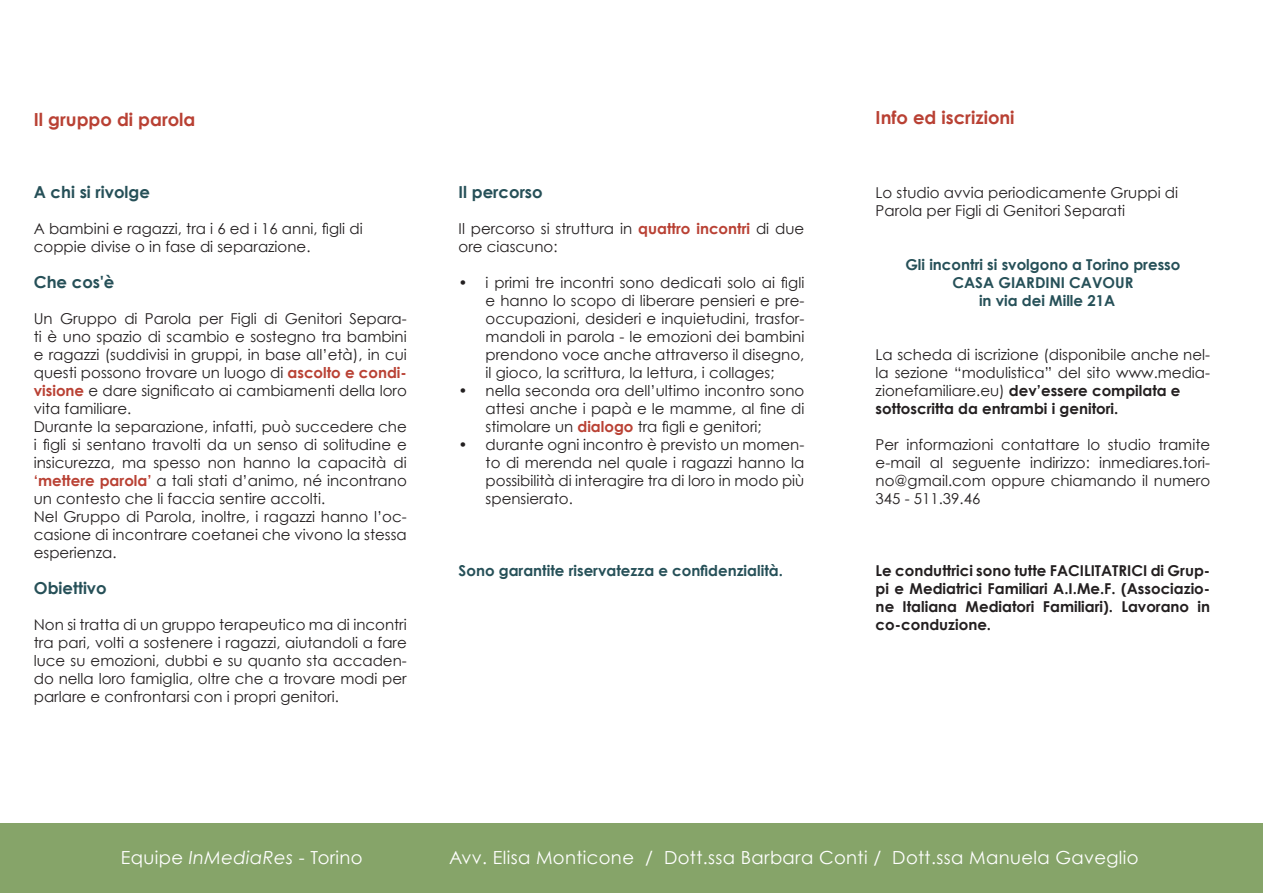
<style>
.page{position:relative;width:1263px;height:893px;background:#fff}
.page>*{position:absolute;margin:0;border:0;box-sizing:border-box;transform-origin:0 0}
.t1{font:18px "Century Gothic";letter-spacing:.02em;color:#fff}
.t2{font:700 18px "Century Gothic";color:#b94134}
.t3{font:700 16.5px "Century Gothic";color:#265058}
.t4{font:15px/18px "Century Gothic";color:#231f20;text-align:justify}
.t5{font:700 15px/18px "Century Gothic";color:#231f20;text-align:justify}
.t6{font:700 15px "Century Gothic";color:#265058}
.s1{font-weight:700;color:#b94134}
.s2{font-weight:700}
.s3{font-style:italic}
</style>
<div class="page">
<div style="left:0;top:823px;width:1263px;height:70px;background:#86a469"></div>
<p class="t2" style="left:34px;top:108px;width:163px">Il gruppo di parola</p>
<p class="t3" style="left:34px;top:182px;width:118px">A chi si rivolge</p>
<p class="t4" style="left:34px;top:219px;width:330px">A bambini e ragazzi, tra i 6 ed i 16 anni, figli di</p>
<p class="t4" style="left:34px;top:237px;width:278px">coppie divise o in fase di separazione.</p>
<p class="t3" style="left:34px;top:272px;width:82px">Che cos'è</p>
<p class="t4" style="left:34px;top:309px;width:374px">Un Gruppo di Parola per Figli di Genitori Separa&shy;ti è uno spazio di scambio e sostegno tra bambini e ragazzi (suddivisi in gruppi, in base all’età), in cui questi possono trovare un luogo di <span class="s1">ascolto e condi&shy;visione</span> e dare significato ai cambiamenti della loro vita familiare.</p>
<p class="t4" style="left:34px;top:417px;width:374px">Durante la separazione, infatti, può succedere che i figli si sentano travolti da un senso di solitudine e insicurezza, ma spesso non hanno la capacità di <span class="s1">‘mettere parola’</span> a tali stati d’animo, né incontrano un contesto che li faccia sentire accolti.</p>
<p class="t4" style="left:34px;top:507px;width:374px">Nel Gruppo di Parola, inoltre, i ragazzi hanno l’oc&shy;casione di incontrare coetanei che vivono la stessa esperienza.</p>
<p class="t3" style="left:34px;top:578px;width:74px">Obiettivo</p>
<p class="t4" style="left:34px;top:615px;width:374px">Non si tratta di un gruppo terapeutico ma di incontri tra pari, volti a sostenere i ragazzi, aiutandoli a fare luce su emozioni, dubbi e su quanto sta accaden&shy;do nella loro famiglia, oltre che a trovare modi per parlare e confrontarsi con i propri genitori.</p>
<p class="t3" style="left:459px;top:182px;width:86px">Il percorso</p>
<p class="t4" style="left:459px;top:219px;width:347px">Il percorso si struttura in <span class="s1">quattro incontri</span> di due ore ciascuno:</p>
<p class="t4" style="left:486px;top:273px;width:320px;text-indent:-27px">• i primi tre incontri sono dedicati solo ai figli e hanno lo scopo di liberare pensieri e pre&shy;occupazioni, desideri e inquietudini, trasfor&shy;mandoli in parola - le emozioni dei bambini prendono voce anche attraverso il disegno, il gioco, la scrittura, la lettura, i collages;</p>
<p class="t4" style="left:486px;top:381px;width:320px;text-indent:-27px">• nella seconda ora dell’ultimo incontro sono attesi anche i papà e le mamme, al fine di stimolare un <span class="s1">dialogo</span> tra figli e genitori;</p>
<p class="t4" style="left:486px;top:435px;width:320px;text-indent:-27px">• durante ogni incontro è previsto un momen&shy;to di merenda nel quale i ragazzi hanno la possibilità di interagire tra di loro in modo più spensierato.</p>
<p class="t6" style="left:459px;top:561px;width:326px">Sono garantite riservatezza e confidenzialità.</p>
<p class="t2" style="left:876px;top:107px;width:140px">Info ed iscrizioni</p>
<p class="t4" style="left:876px;top:183px;width:304px">Lo studio avvia periodicamente Gruppi di</p>
<p class="t4" style="left:876px;top:201px;width:251px">Parola per Figli di Genitori Separati</p>
<p class="t6" style="left:905px;top:255px;width:277px">Gli incontri si svolgono a Torino presso</p>
<p class="t6" style="left:952px;top:273px;width:182px">CASA GIARDINI CAVOUR</p>
<p class="t6" style="left:979px;top:291px;width:138px">in via dei Mille 21A</p>
<p class="t4" style="left:876px;top:345px;width:336px">La scheda di iscrizione (disponibile anche nel&shy;la sezione “modulistica” del sito www.media&shy;zionefamiliare.eu) <span class="s2">dev’essere compilata e</span></p>
<p class="t5" style="left:876px;top:399px;width:244px">sottoscritta da entrambi i genitori.</p>
<p class="t4" style="left:876px;top:435px;width:336px">Per informazioni contattare lo studio tramite e-mail al seguente indirizzo: inmediares.tori&shy;no@gmail.com oppure chiamando il numero 345 - 511.39.46</p>
<p class="t5" style="left:876px;top:561px;width:336px">Le conduttrici sono tutte FACILITATRICI di Grup&shy;pi e Mediatrici Familiari A.I.Me.F. (Associazio&shy;ne Italiana Mediatori Familiari). Lavorano in co-conduzione.</p>
<p class="t1" style="left:121px;top:846px;width:243px">Equipe <span class="s3">InMediaRes</span> - Torino</p>
<p class="t1" style="left:449px;top:846px;width:691px">Avv. Elisa Monticone / Dott.ssa Barbara Conti / Dott.ssa Manuela Gaveglio</p>
</div>
